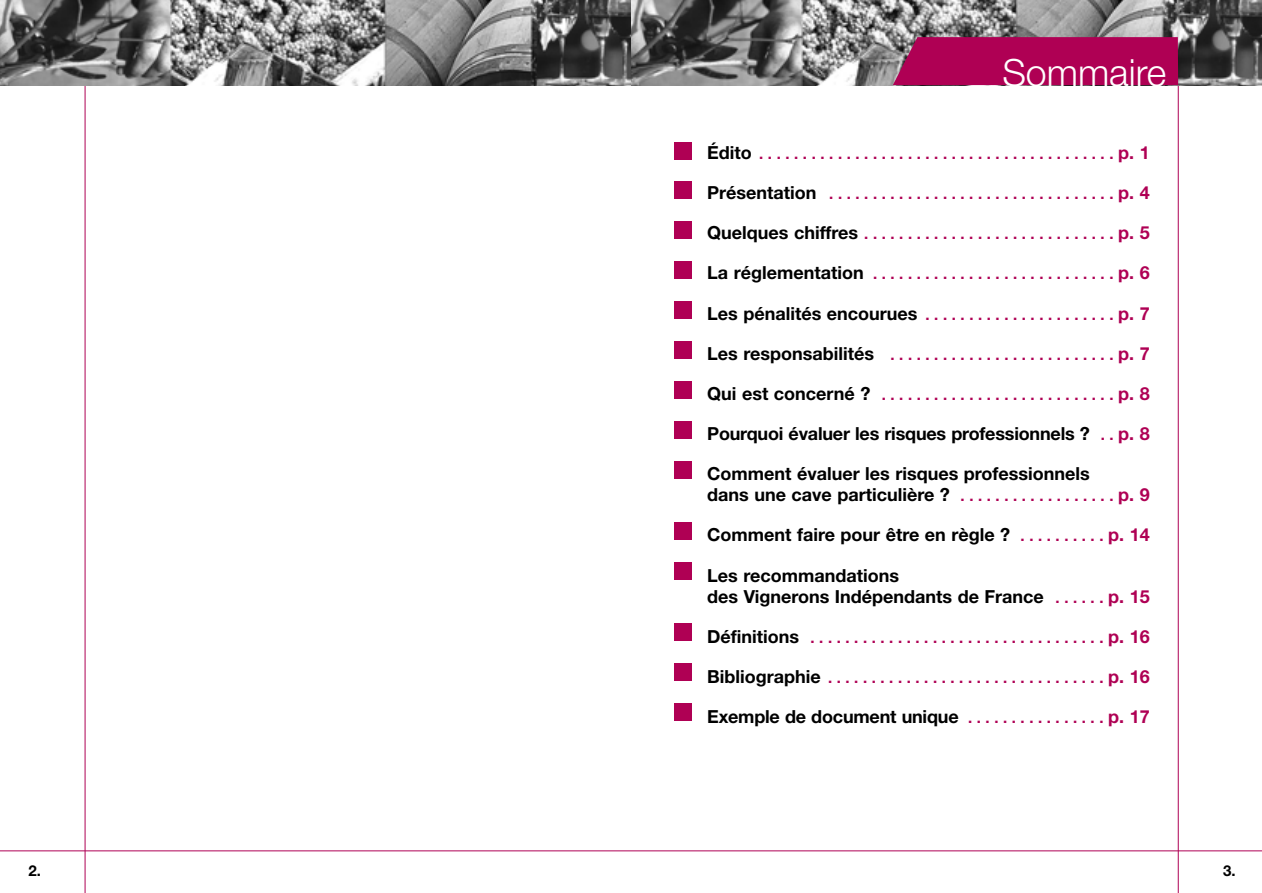
<style>
.page{position:relative;width:1262px;height:893px;background:#fff}
.page>*{position:absolute;margin:0;border:0;box-sizing:border-box;transform-origin:0 0}
.t1{font:300 37.5px "Helvetica Neue";color:#fff}
.t2{font:700 18px/21px "Helvetica Neue";color:#000}
.t3{font:700 15px "Helvetica Neue";color:#af0054}
.t4{font:700 15px "Helvetica Neue";color:#000}
.s1{font-size:18px;color:#000}
.s2{font-size:18px}
.s3{font-size:15px;color:#af0054}
.s4{color:#af0054}
</style>
<div class="page">
<hr style="left:1177px;top:85px;width:1px;height:807px;background:#af0054">
<hr style="left:85px;top:85px;width:1px;height:807px;background:#af0054">
<img style="left:0;top:0;width:631px;height:85px">
<hr style="left:0;top:850px;width:1261px;height:1px;background:#af0054">
<svg style="left:631px;top:0;width:630px;height:85px;background:#7c7c7c"></svg>
<div style="left:893px;top:37px;width:285px;height:48px;background:#af0054"></div>
<div style="left:674px;top:143px;width:17px;height:17px;background:#af0054"></div>
<div style="left:674px;top:181px;width:17px;height:17px;background:#af0054"></div>
<div style="left:674px;top:221px;width:17px;height:17px;background:#af0054"></div>
<div style="left:674px;top:261px;width:17px;height:17px;background:#af0054"></div>
<div style="left:674px;top:301px;width:17px;height:17px;background:#af0054"></div>
<div style="left:674px;top:341px;width:17px;height:17px;background:#af0054"></div>
<div style="left:674px;top:381px;width:17px;height:17px;background:#af0054"></div>
<div style="left:674px;top:421px;width:17px;height:17px;background:#af0054"></div>
<div style="left:674px;top:461px;width:17px;height:17px;background:#af0054"></div>
<div style="left:674px;top:522px;width:17px;height:17px;background:#af0054"></div>
<div style="left:674px;top:562px;width:17px;height:17px;background:#af0054"></div>
<div style="left:674px;top:623px;width:17px;height:17px;background:#af0054"></div>
<div style="left:674px;top:663px;width:17px;height:17px;background:#af0054"></div>
<div style="left:674px;top:703px;width:17px;height:17px;background:#af0054"></div>
<h1 class="t1" style="left:1002px;top:59px;width:165px">Sommaire</h1>
<p class="t3" style="left:707px;top:148px;width:444px"><span class="s1">Édito</span> . . . . . . . . . . . . . . . . . . . . . . . . . . . . . . . . . . . . . . . . . <span class="s2">p. 1</span></p>
<p class="t3" style="left:707px;top:188px;width:444px"><span class="s1">Présentation</span> . . . . . . . . . . . . . . . . . . . . . . . . . . . . . . . . . <span class="s2">p. 4</span></p>
<p class="t3" style="left:707px;top:228px;width:444px"><span class="s1">Quelques chiffres</span> . . . . . . . . . . . . . . . . . . . . . . . . . . . . . <span class="s2">p. 5</span></p>
<p class="t3" style="left:707px;top:269px;width:444px"><span class="s1">La réglementation</span> . . . . . . . . . . . . . . . . . . . . . . . . . . . . <span class="s2">p. 6</span></p>
<p class="t3" style="left:707px;top:309px;width:444px"><span class="s1">Les pénalités encourues</span> . . . . . . . . . . . . . . . . . . . . . . <span class="s2">p. 7</span></p>
<p class="t3" style="left:707px;top:349px;width:444px"><span class="s1">Les responsabilités</span> . . . . . . . . . . . . . . . . . . . . . . . . . . <span class="s2">p. 7</span></p>
<p class="t3" style="left:707px;top:389px;width:444px"><span class="s1">Qui est concerné ?</span> . . . . . . . . . . . . . . . . . . . . . . . . . . . <span class="s2">p. 8</span></p>
<p class="t2" style="left:707px;top:425px;width:444px">Pourquoi évaluer les risques professionnels ? <span class="s3">. .</span> <span class="s4">p. 8</span></p>
<p class="t2" style="left:707px;top:465px;width:444px">Comment évaluer les risques professionnels<br>dans une cave particulière ? <span class="s3">. . . . . . . . . . . . . . . . . .</span> <span class="s4">p. 9</span></p>
<p class="t2" style="left:707px;top:526px;width:444px">Comment faire pour être en règle ? <span class="s3">. . . . . . . . . .</span> <span class="s4">p. 14</span></p>
<p class="t2" style="left:707px;top:566px;width:444px">Les recommandations<br>des Vignerons Indépendants de France <span class="s3">. . . . . .</span> <span class="s4">p. 15</span></p>
<p class="t3" style="left:707px;top:632px;width:444px"><span class="s1">Définitions</span> . . . . . . . . . . . . . . . . . . . . . . . . . . . . . . . . . . <span class="s2">p. 16</span></p>
<p class="t3" style="left:707px;top:672px;width:444px"><span class="s1">Bibliographie</span> . . . . . . . . . . . . . . . . . . . . . . . . . . . . . . . . <span class="s2">p. 16</span></p>
<p class="t2" style="left:707px;top:707px;width:444px">Exemple de document unique <span class="s3">. . . . . . . . . . . . . . . .</span> <span class="s4">p. 17</span></p>
<p class="t4" style="left:29px;top:865px;width:14px">2.</p>
<p class="t4" style="left:1223px;top:865px;width:14px">3.</p>
</div>
